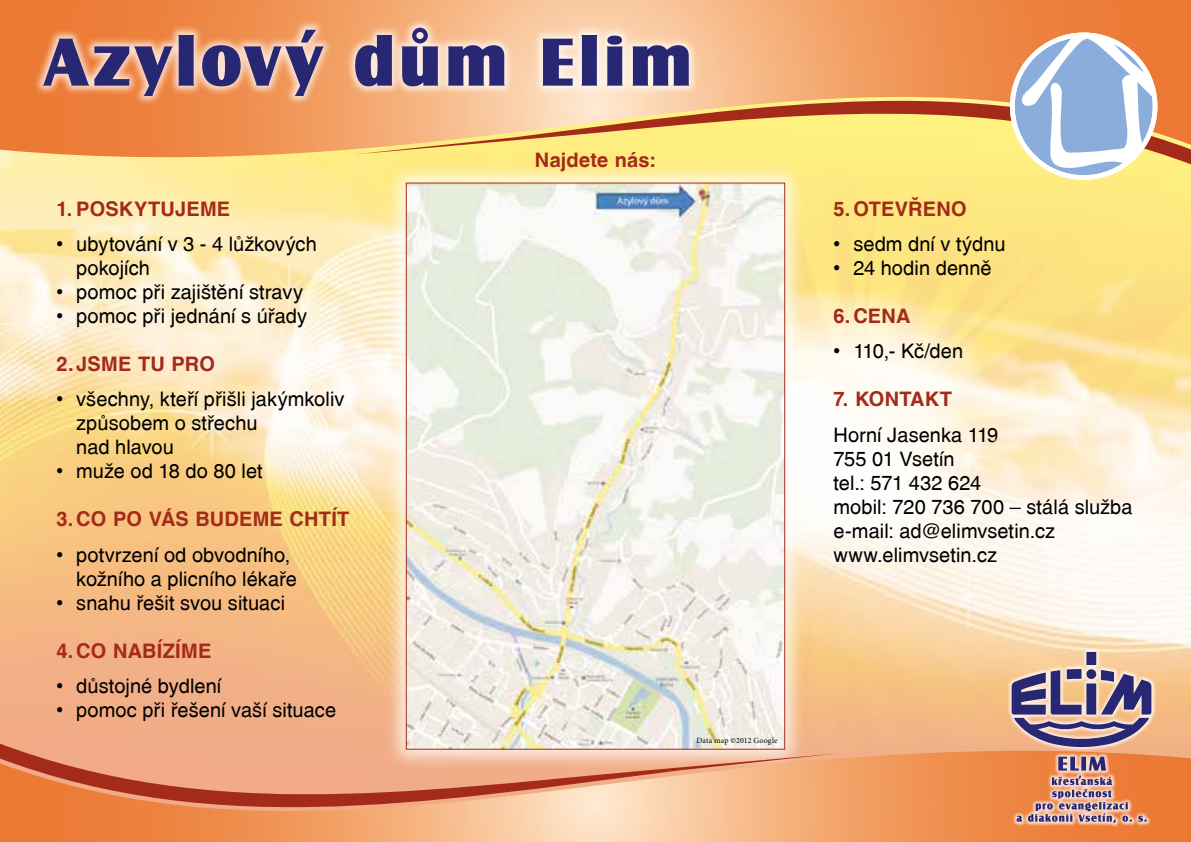
<style>
.page{position:relative;width:1191px;height:842px;background:#fff}
.page>*{position:absolute;margin:0;border:0;box-sizing:border-box;transform-origin:0 0}
.t1{font:70.4px "Castle TEE Ultr";letter-spacing:.05em;color:#272774}
.t2{font:20px/24px "Switzerland";letter-spacing:.005em;color:#000}
.t3{font:700 20px "Switzerland";letter-spacing:.01em;color:#a42a19}
.t4{font:8px "Minion Pro";letter-spacing:.02em;color:#000}
.s1{font-family:"Helvetica LTCE"}
</style>
<div class="page">
<div style="left:384px;top:161px;width:422px;height:610px;background:#fff;opacity:.75"></div>
<img style="left:408px;top:185px;width:375px;height:549px">
<svg style="left:0;top:0;width:1191px;height:169px;background:#f19a5a"></svg>
<svg style="left:353px;top:66px;width:838px;height:108px;background:#f2c475"></svg>
<svg style="left:837px;top:751px;width:354px;height:91px;background:#ef8e4f"></svg>
<svg style="left:0;top:734px;width:837px;height:108px;background:#eba67f"></svg>
<div style="left:34px;top:18px;width:665px;height:88px;background:#fff;opacity:.75"></div>
<svg style="left:1019px;top:35px;width:136px;height:136px"></svg>
<div style="left:1010px;top:33px;width:147px;height:147px;border:5px solid #fff;border-radius:50%"></div>
<div style="left:1007px;top:648px;width:149px;height:180px;background:#fff;opacity:.75"></div>
<svg style="left:1016px;top:757px;width:130px;height:66px;background:#cd8c72"></svg>
<svg style="left:1011px;top:652px;width:140px;height:95px;background:#a68f95"></svg>
<h1 class="t1" style="left:44px;top:20px;width:650px">Azylový dům Elim</h1>
<p class="t3" style="left:56px;top:196px;width:175px">1. POSKYTUJEME</p>
<p class="t2" style="left:76px;top:232px;width:242px;text-indent:-20px">• ubytování v 3 - 4 lůžkových pokojích</p>
<p class="t2" style="left:56px;top:280px;width:248px">• pomoc při zajištění stravy</p>
<p class="t2" style="left:56px;top:304px;width:252px">• pomoc při jednání s úřady</p>
<p class="t3" style="left:56px;top:352px;width:160px">2.JSME TU PRO</p>
<p class="t2" style="left:76px;top:387px;width:270px;text-indent:-20px">• všechny, kteří přišli jakýmkoliv způsobem o střechu<br>nad hlavou</p>
<p class="t2" style="left:56px;top:459px;width:208px">• muže od 18 do 80 let</p>
<p class="t3" style="left:56px;top:507px;width:294px">3. CO PO VÁS BUDEME CHTÍT</p>
<p class="t2" style="left:76px;top:542px;width:222px;text-indent:-20px">• potvrzení od obvodního, kožního a plicního lékaře</p>
<p class="t2" style="left:56px;top:590px;width:230px">• snahu řešit svou situaci</p>
<p class="t3" style="left:56px;top:638px;width:156px">4. CO NABÍZÍME</p>
<p class="t2" style="left:56px;top:674px;width:166px">• důstojné bydlení</p>
<p class="t2" style="left:56px;top:698px;width:281px">• pomoc při řešení vaší situace</p>
<p class="t3" style="left:535px;top:148px;width:122px">Najdete nás:</p>
<p class="t4" style="left:696px;top:735px;width:83px">Data map ©2012 Google</p>
<p class="t3" style="left:833px;top:196px;width:135px">5. OTEVŘENO</p>
<p class="t2" style="left:833px;top:232px;width:174px">• sedm dní v týdnu</p>
<p class="t2" style="left:833px;top:256px;width:160px">• 24 hodin denně</p>
<p class="t3" style="left:833px;top:304px;width:79px">6. CENA</p>
<p class="t2" style="left:833px;top:339px;width:131px">• 110,- Kč/den</p>
<p class="t3" style="left:833px;top:387px;width:120px">7. KONTAKT</p>
<p class="t2" style="left:833px;top:422px;width:301px">Horní Jasenka 119<br>755 01 Vsetín<br>tel.: 571 432 624<br>mobil: 720 736 700 – stálá služba e-mail: ad<span class="s1">@</span>elimvsetin.cz www.elimvsetin.cz</p>
</div>
